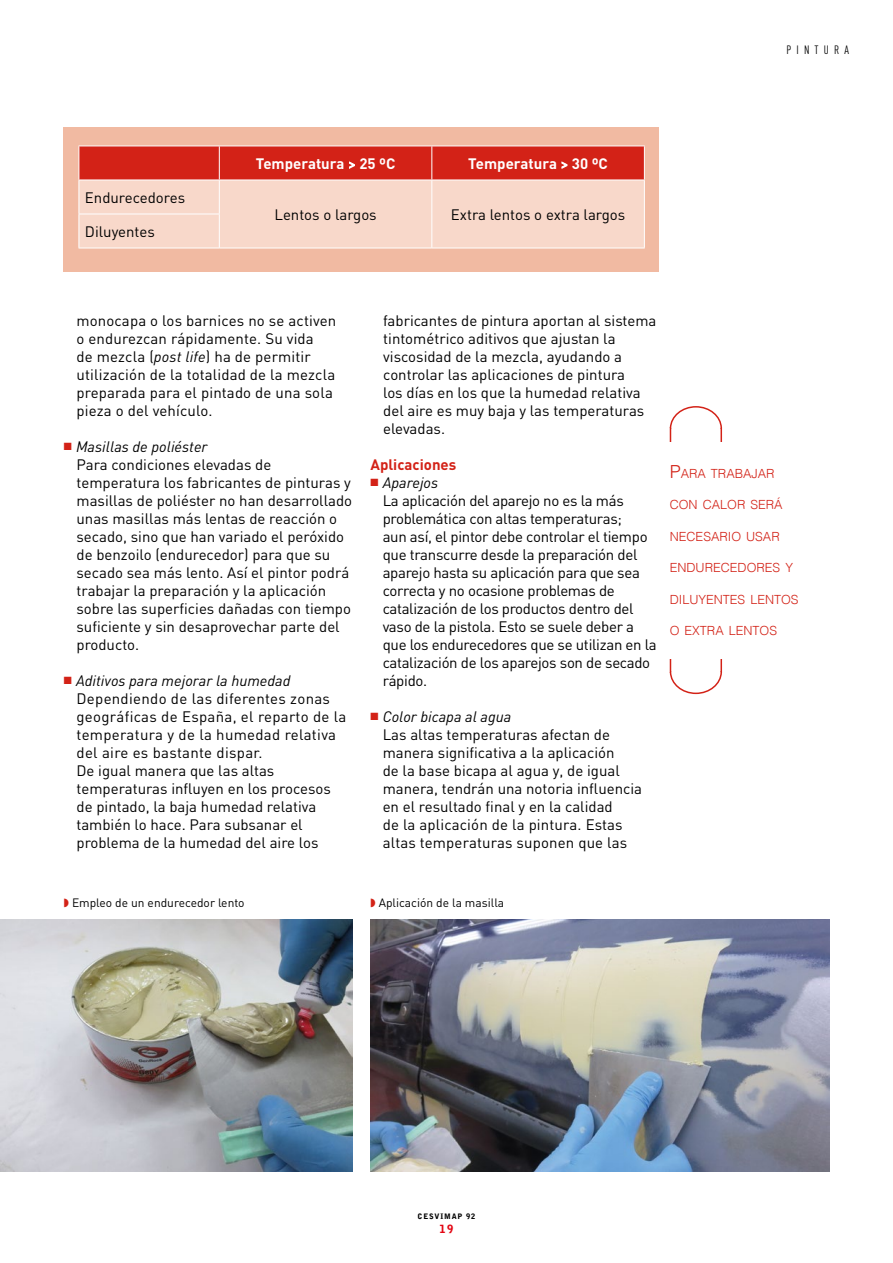
<style>
.page{position:relative;width:893px;height:1263px;background:#fff}
.page>*{position:absolute;margin:0;border:0;box-sizing:border-box;transform-origin:0 0}
.t1{font:15px/18px "DIN";color:#000}
.t2{font:15px/18px "DIN";letter-spacing:-.02em;color:#000}
.t3{font:700 15px "DIN";color:#fff}
.t4{font:700 15px "DIN";color:#d32217}
.t5{font:300 12.6px "Helvetica";color:#d32217}
.t6{font:12px "DIN";color:#000}
.t7{font:12px "DIN Cond";letter-spacing:.43em;color:#000}
.t8{font:900 11.25px "Bell Gothic";color:#e30613}
.t9{font:900 7.5px "Bell Gothic";letter-spacing:.11em;color:#000}
.s1{font-weight:400}
.s2{font-style:italic}
.s3{color:#d32217}
.s4{font-size:18px}
</style>
<div class="page">
<svg style="left:669px;top:406px;width:54px;height:289px"></svg>
<div style="left:659px;top:442px;width:162px;height:216px;background:#fff"></div>
<div style="left:64px;top:128px;width:595px;height:144px;background:#f1baa2"></div>
<hr style="left:644px;top:146px;width:1px;height:34px;background:#fff">
<hr style="left:644px;top:180px;width:1px;height:34px;background:#fff">
<hr style="left:644px;top:214px;width:1px;height:34px;background:#fff">
<hr style="left:79px;top:248px;width:140px;height:1px;background:#fff">
<hr style="left:219px;top:248px;width:213px;height:1px;background:#fff">
<hr style="left:432px;top:248px;width:213px;height:1px;background:#fff">
<svg style="left:79px;top:146px;width:565px;height:102px;background:#ec9e91"></svg>
<img style="left:0;top:920px;width:352px;height:252px">
<img style="left:370px;top:920px;width:459px;height:252px">
<p class="t7" style="left:786px;top:42px;width:64px">PINTURA</p>
<p class="t1" style="left:85px;top:188px;width:102px">Endurecedores</p>
<p class="t1" style="left:85px;top:222px;width:71px">Diluyentes</p>
<p class="t3" style="left:256px;top:154px;width:141px">Temperatura <span class="s1">&gt;</span> 25 ºC</p>
<p class="t3" style="left:468px;top:154px;width:141px">Temperatura <span class="s1">&gt;</span> 30 ºC</p>
<p class="t1" style="left:274px;top:205px;width:104px">Lentos o largos</p>
<p class="t1" style="left:451px;top:205px;width:176px">Extra lentos o extra largos</p>
<p class="t1" style="left:77px;top:311px;width:261px">monocapa o los barnices no se activen o endurezcan rápidamente. Su vida<br>de mezcla (<span class="s2">post life</span>) ha de permitir utilización de la totalidad de la mezcla preparada para el pintado de una sola pieza o del vehículo.</p>
<p class="t1" style="left:77px;top:437px;width:277px;text-indent:-13px"><span class="s3">■</span> <span class="s2">Masillas de poliéster<br></span>Para condiciones elevadas de temperatura los fabricantes de pinturas y masillas de poliéster no han desarrollado unas masillas más lentas de reacción o secado, sino que han variado el peróxido de benzoilo (endurecedor) para que su secado sea más lento. Así el pintor podrá trabajar la preparación y la aplicación sobre las superficies dañadas con tiempo suficiente y sin desaprovechar parte del producto.</p>
<p class="t1" style="left:77px;top:671px;width:271px;text-indent:-13px"><span class="s3">■</span> <span class="s2">Aditivos para mejorar la humedad </span>Dependiendo de las diferentes zonas geográficas de España, el reparto de la temperatura y de la humedad relativa del aire es bastante dispar.<br>De igual manera que las altas temperaturas influyen en los procesos de pintado, la baja humedad relativa también lo hace. Para subsanar el problema de la humedad del aire los</p>
<p class="t1" style="left:383px;top:311px;width:275px">fabricantes de pintura aportan al sistema tintométrico aditivos que ajustan la viscosidad de la mezcla, ayudando a controlar las aplicaciones de pintura<br>los días en los que la humedad relativa del aire es muy baja y las temperaturas elevadas.</p>
<p class="t4" style="left:370px;top:454px;width:87px">Aplicaciones</p>
<p class="t2" style="left:383px;top:473px;width:276px;text-indent:-12px"><span class="s3">■</span> <span class="s2">Aparejos<br></span>La aplicación del aparejo no es la más problemática con altas temperaturas;<br>aun así, el pintor debe controlar el tiempo que transcurre desde la preparación del aparejo hasta su aplicación para que sea correcta y no ocasione problemas de catalización de los productos dentro del vaso de la pistola. Esto se suele deber a que los endurecedores que se utilizan en la catalización de los aparejos son de secado rápido.</p>
<p class="t1" style="left:383px;top:707px;width:261px;text-indent:-12px"><span class="s3">■</span> <span class="s2">Color bicapa al agua<br></span>Las altas temperaturas afectan de manera significativa a la aplicación<br>de la base bicapa al agua y, de igual manera, tendrán una notoria influencia en el resultado final y en la calidad<br>de la aplicación de la pintura. Estas altas temperaturas suponen que las</p>
<p class="t5" style="left:670px;top:463px;width:106px"><span class="s4">P</span>ARA TRABAJAR</p>
<p class="t5" style="left:670px;top:494px;width:114px">CON CALOR SERÁ</p>
<p class="t5" style="left:670px;top:526px;width:112px">NECESARIO USAR</p>
<p class="t5" style="left:670px;top:557px;width:125px">ENDURECEDORES Y</p>
<p class="t5" style="left:670px;top:589px;width:130px">DILUYENTES LENTOS</p>
<p class="t5" style="left:670px;top:620px;width:109px">O EXTRA LENTOS</p>
<p class="t6" style="left:72px;top:895px;width:174px">Empleo de un endurecedor lento</p>
<p class="t6" style="left:379px;top:895px;width:127px">Aplicación de la masilla</p>
<p class="t9" style="left:418px;top:1212px;width:59px">CESVIMAP 92</p>
<p class="t8" style="left:440px;top:1222px;width:15px">19</p>
</div>
